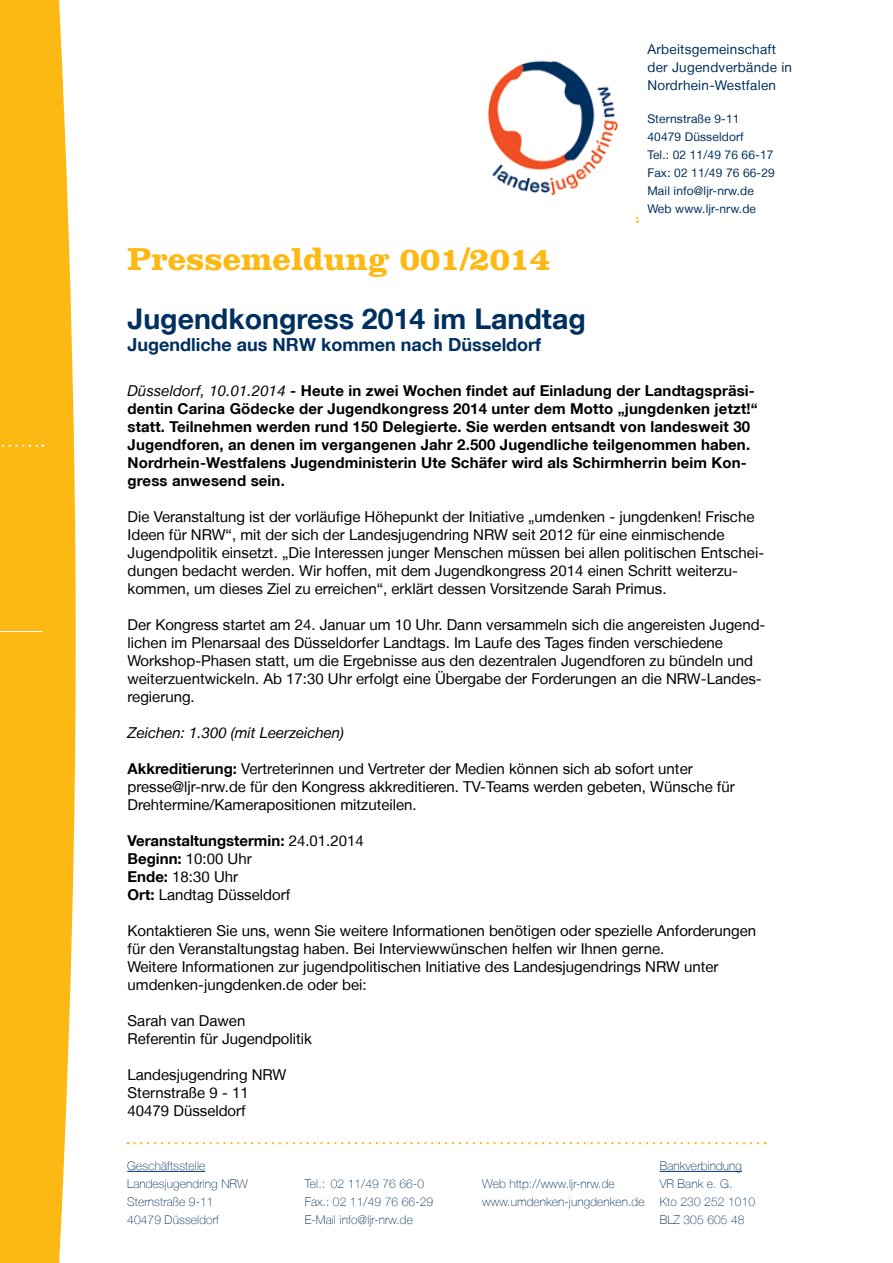
<style>
.page{position:relative;width:893px;height:1263px;background:#fff}
.page>*{position:absolute;margin:0;border:0;box-sizing:border-box;transform-origin:0 0}
.t1{font:700 33px "Clarendon LT Std";color:#fdb913}
.t2{font:700 28.5px "Helvetica Neue LT";color:#00305f}
.t3{font:700 18px "Helvetica Neue LT";color:#00305f}
.t4{font:15px/18px "Helvetica Neue LT";color:#000}
.t5{font:700 15px/18px "Helvetica Neue LT";letter-spacing:.01em;color:#000}
.t6{font:italic 15px "Helvetica Neue LT";color:#000}
.t7{font:13.5px/18px "Helvetica Neue LT";letter-spacing:.02em;color:#00305d}
.t8{font:100 12px/18px "Helvetica Neue LT";letter-spacing:.01em;color:#00305f}
.t9{font:12px/18px "Helvetica Neue LT";letter-spacing:.01em;color:#00305f}
.s1{font-weight:400;font-style:italic}
.s2{font-weight:700}
</style>
<div class="page">
<div style="left:0;top:0;width:108px;height:1263px;background:#fdb913"></div>
<svg style="left:59px;top:0;width:49px;height:1263px;fill:#fff"></svg>
<hr style="left:127px;top:1171px;width:78px;height:1px;background:#00305f">
<hr style="left:660px;top:1171px;width:82px;height:1px;background:#00305f">
<svg style="left:2px;top:445px;width:41px;height:2px"></svg>
<svg style="left:128px;top:1142px;width:638px;height:2px"></svg>
<hr style="left:0;top:631px;width:43px;height:1px;background:#fff">
<img style="left:487px;top:60px;width:132px;height:136px">
<p class="t7" style="left:647px;top:40px;width:146px">Arbeitsgemeinschaft der Jugendverbände in<br>Nordrhein-Westfalen</p>
<p class="t9" style="left:647px;top:109px;width:129px">Sternstraße 9-11<br>40479 Düsseldorf<br>Tel.: 02 11/49 76 66-17<br>Fax: 02 11/49 76 66-29<br>Mail info@ljr-nrw.de<br>Web www.ljr-nrw.de</p>
<h1 class="t1" style="left:128px;top:239px;width:424px">Pressemeldung 001/2014</h1>
<h2 class="t2" style="left:128px;top:302px;width:460px">Jugendkongress 2014 im Landtag</h2>
<p class="t3" style="left:128px;top:333px;width:415px">Jugendliche aus NRW kommen nach Düsseldorf</p>
<p class="t5" style="left:128px;top:381px;width:632px"><span class="s1">Düsseldorf, 10.01.2014</span> - Heute in zwei Wochen findet auf Einladung der Landtagspräsi&shy;dentin Carina Gödecke der Jugendkongress 2014 unter dem Motto „jungdenken jetzt!“ statt. Teilnehmen werden rund 150 Delegierte. Sie werden entsandt von landesweit 30<br>Jugendforen, an denen im vergangenen Jahr 2.500 Jugendliche teilgenommen haben.<br>Nordrhein-Westfalens Jugendministerin Ute Schäfer wird als Schirmherrin beim Kon&shy;gress anwesend sein.</p>
<p class="t4" style="left:128px;top:507px;width:638px">Die Veranstaltung ist der vorläufige Höhepunkt der Initiative „umdenken - jungdenken! Frische Ideen für NRW“, mit der sich der Landesjugendring NRW seit 2012 für eine einmischende Jugendpolitik einsetzt. „Die Interessen junger Menschen müssen bei allen politischen Entschei&shy;dungen bedacht werden. Wir hoffen, mit dem Jugendkongress 2014 einen Schritt weiterzu&shy;kommen, um dieses Ziel zu erreichen“, erklärt dessen Vorsitzende Sarah Primus.</p>
<p class="t4" style="left:128px;top:615px;width:639px">Der Kongress startet am 24. Januar um 10 Uhr. Dann versammeln sich die angereisten Jugend&shy;lichen im Plenarsaal des Düsseldorfer Landtags. Im Laufe des Tages finden verschiedene Workshop-Phasen statt, um die Ergebnisse aus den dezentralen Jugendforen zu bündeln und weiterzuentwickeln. Ab 17:30 Uhr erfolgt eine Übergabe der Forderungen an die NRW-Landes&shy;regierung.</p>
<p class="t6" style="left:128px;top:724px;width:218px">Zeichen: 1.300 (mit Leerzeichen)</p>
<p class="t4" style="left:128px;top:759px;width:609px"><span class="s2">Akkreditierung:</span> Vertreterinnen und Vertreter der Medien können sich ab sofort unter presse@ljr-nrw.de für den Kongress akkreditieren. TV-Teams werden gebeten, Wünsche für<br>Drehtermine/Kamerapositionen mitzuteilen.</p>
<p class="t4" style="left:128px;top:831px;width:238px"><span class="s2">Veranstaltungstermin:</span> 24.01.2014<br><span class="s2">Beginn:</span> 10:00 Uhr<br><span class="s2">Ende:</span> 18:30 Uhr<br><span class="s2">Ort:</span> Landtag Düsseldorf</p>
<p class="t4" style="left:128px;top:921px;width:630px">Kontaktieren Sie uns, wenn Sie weitere Informationen benötigen oder spezielle Anforderungen für den Veranstaltungstag haben. Bei Interviewwünschen helfen wir Ihnen gerne.<br>Weitere Informationen zur jugendpolitischen Initiative des Landesjugendrings NRW unter umdenken-jungdenken.de oder bei:</p>
<p class="t4" style="left:128px;top:1011px;width:186px">Sarah van Dawen<br>Referentin für Jugendpolitik</p>
<p class="t4" style="left:128px;top:1065px;width:160px">Landesjugendring NRW<br>Sternstraße 9 - 11<br>40479 Düsseldorf</p>
<p class="t8" style="left:127px;top:1157px;width:122px">Geschäftsstelle<br>Landesjugendring NRW<br>Sternstraße 9-11<br>40479 Düsseldorf</p>
<p class="t8" style="left:305px;top:1175px;width:130px">Tel.: 02 11/49 76 66-0<br>Fax.: 02 11/49 76 66-29<br>E-Mail info@ljr-nrw.de</p>
<p class="t8" style="left:482px;top:1175px;width:164px">Web http://www.ljr-nrw.de www.umdenken-jungdenken.de</p>
<p class="t8" style="left:660px;top:1157px;width:97px">Bankverbindung<br>VR Bank e. G.<br>Kto 230 252 1010<br>BLZ 305 605 48</p>
</div>
